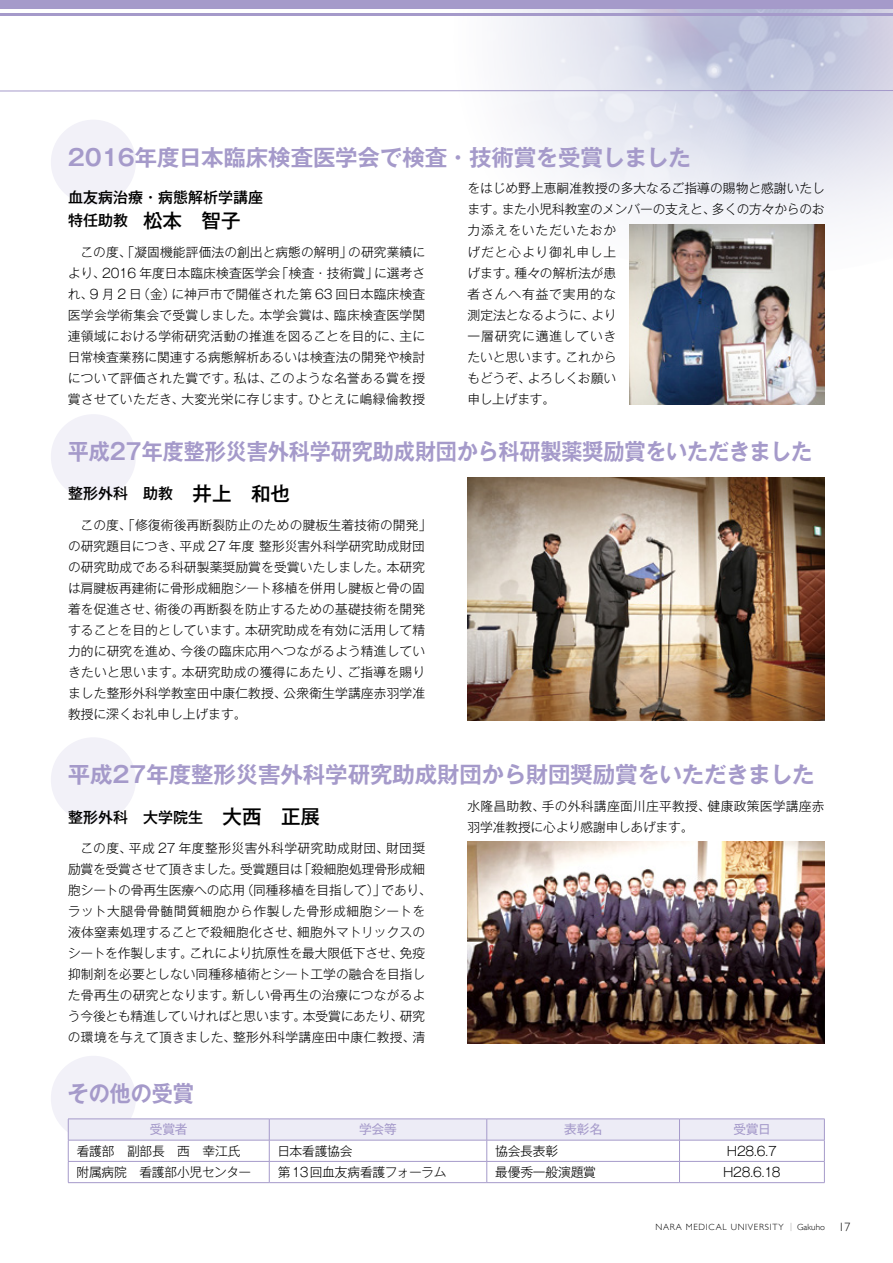
<style>
.page{position:relative;width:893px;height:1263px;background:#fff}
.page>*{position:absolute;margin:0;border:0;box-sizing:border-box;transform-origin:0 0}
.t1{font:700 22.5px "Gothic MB101 Pr 6 De";letter-spacing:-.01em;color:#a59aca}
.t2{font:700 22.5px "Gothic MB101 Pr 6 De";letter-spacing:-.01em;color:#a59aca;scale:.94 1}
.t3{font:500 15px/23.2px "Gothic MB101 Pr 6";color:#000}
.t4{font:300 12.75px/21px "Gothic MB101 Pr 6";letter-spacing:.01em;color:#000}
.t5{font:300 12.75px "Gothic MB101 Pr 6";letter-spacing:-.015em;color:#000}
.t6{font:300 12.75px "Gothic MB101 Pr 6";letter-spacing:-.02em;color:#000}
.t7{font:300 12.75px "Gothic MB101 Pr 6";letter-spacing:-.03em;color:#000}
.t8{font:12.75px "Gothic MB101 Pr 6";letter-spacing:-.015em;color:#a59aca}
.t9{font:300 9px "Gill Sans";letter-spacing:.08em;color:#000}
.s1{font-size:19.5px}
.s2{font-size:12px}
</style>
<div class="page">
<div style="left:0;top:0;width:893px;height:9px;background:#a59aca"></div>
<hr style="left:0;top:13px;width:893px;height:3px;background:#a59aca">
<svg style="left:0;top:90px;width:893px;height:2px;background:#c8c3df"></svg>
<div style="left:51px;top:120px;width:85px;height:85px;background:#f2f1f8;border-radius:50%"></div>
<div style="left:51px;top:414px;width:85px;height:85px;background:#f2f1f8;border-radius:50%"></div>
<div style="left:51px;top:737px;width:85px;height:85px;background:#f2f1f8;border-radius:50%"></div>
<div style="left:51px;top:1056px;width:85px;height:85px;background:#f2f1f8;border-radius:50%"></div>
<hr style="left:68px;top:1118px;width:201px;height:1px;background:#a59aca">
<hr style="left:269px;top:1118px;width:218px;height:1px;background:#a59aca">
<hr style="left:487px;top:1118px;width:192px;height:1px;background:#a59aca">
<hr style="left:679px;top:1118px;width:146px;height:1px;background:#a59aca">
<svg style="left:68px;top:1119px;width:757px;height:63px"></svg>
<hr style="left:68px;top:1182px;width:201px;height:1px;background:#a59aca">
<hr style="left:269px;top:1182px;width:218px;height:1px;background:#a59aca">
<hr style="left:487px;top:1182px;width:192px;height:1px;background:#a59aca">
<hr style="left:679px;top:1182px;width:146px;height:1px;background:#a59aca">
<img style="left:629px;top:224px;width:196px;height:181px">
<img style="left:468px;top:477px;width:357px;height:243px">
<img style="left:468px;top:842px;width:357px;height:202px">
<h1 class="t1" style="left:68px;top:138px;width:625px">2016年度日本臨床検査医学会で検査・技術賞を受賞しました</h1>
<p class="t3" style="left:68px;top:184px;width:197px">血友病治療・病態解析学講座特任助教　<span class="s1">松本　智子</span></p>
<p class="t4" style="left:68px;top:240px;width:359px;text-align:justify;text-indent:13px">この度、「凝固機能評価法の創出と病態の解明」の研究業績により、2016 年度日本臨床検査医学会「検査・技術賞」に選考され、9 月 2 日（金）に神戸市で開催された第 63 回日本臨床検査医学会学術集会で受賞しました。本学会賞は、臨床検査医学関連領域における学術研究活動の推進を図ることを目的に、主に日常検査業務に関連する病態解析あるいは検査法の開発や検討について評価された賞です。私は、このような名誉ある賞を授賞させていただき、大変光栄に存じます。ひとえに嶋緑倫教授</p>
<p class="t4" style="left:467px;top:177px;width:359px">をはじめ野上恵嗣准教授の多大なるご指導の賜物と感謝いたします。また小児科教室のメンバーの支えと、多くの方々からのお力添えをいただいたおか<br>げだと心より御礼申し上<br>げます。種々の解析法が患<br>者さんへ有益で実用的な<br>測定法となるように、より<br>一層研究に邁進していき<br>たいと思います。これから<br>もどうぞ、よろしくお願い<br>申し上げます。</p>
<h1 class="t2" style="left:68px;top:433px;width:793px">平成27年度整形災害外科学研究助成財団から科研製薬奨励賞をいただきました</h1>
<p class="t3" style="left:68px;top:481px;width:224px">整形外科　助教<span class="s1">　井上 和也</span></p>
<p class="t4" style="left:68px;top:514px;width:365px;text-indent:13px">この度、「修復術後再断裂防止のための腱板生着技術の開発」の研究題目につき、平成 27 年度 整形災害外科学研究助成財団の研究助成である科研製薬奨励賞を受賞いたしました。本研究は肩腱板再建術に骨形成細胞シート移植を併用し腱板と骨の固着を促進させ、術後の再断裂を防止するための基礎技術を開発することを目的としています。本研究助成を有効に活用して精力的に研究を進め、今後の臨床応用へつながるよう精進していきたいと思います。本研究助成の獲得にあたり、ご指導を賜りました整形外科学教室田中康仁教授、公衆衛生学講座赤羽学准教授に深くお礼申し上げます。</p>
<h1 class="t1" style="left:68px;top:756px;width:748px">平成27年度整形災害外科学研究助成財団から財団奨励賞をいただきました</h1>
<p class="t3" style="left:68px;top:804px;width:253px">整形外科　大学院生<span class="s1">　大西 正展</span></p>
<p class="t4" style="left:68px;top:837px;width:365px;text-align:center">この度、平成 27 年度整形災害外科学研究助成財団、財団奨<br>励賞を受賞させて頂きました。受賞題目は「殺細胞処理骨形成細胞シートの骨再生医療への応用（同種移植を目指して）」であり、ラット大腿骨骨髄間質細胞から作製した骨形成細胞シートを液体窒素処理することで殺細胞化させ、細胞外マトリックスのシートを作製します。これにより抗原性を最大限低下させ、免疫抑制剤を必要としない同種移植術とシート工学の融合を目指した骨再生の研究となります。新しい骨再生の治療につながるよう今後とも精進していければと思います。本受賞にあたり、研究の環境を与えて頂きました、整形外科学講座田中康仁教授、清</p>
<p class="t4" style="left:468px;top:795px;width:359px">水隆昌助教、手の外科講座面川庄平教授、健康政策医学講座赤羽学准教授に心より感謝申しあげます。</p>
<h1 class="t2" style="left:68px;top:1074px;width:135px">その他の受賞</h1>
<p class="t8" style="left:150px;top:1119px;width:39px">受賞者</p>
<p class="t8" style="left:359px;top:1119px;width:39px">学会等</p>
<p class="t8" style="left:564px;top:1119px;width:39px">表彰名</p>
<p class="t8" style="left:733px;top:1119px;width:39px">受賞日</p>
<p class="t5" style="left:77px;top:1140px;width:165px">看護部　副部長　西　幸江氏</p>
<p class="t4" style="left:277px;top:1139px;width:77px">日本看護協会</p>
<p class="t4" style="left:495px;top:1139px;width:64px">協会長表彰</p>
<p class="t4" style="left:727px;top:1139px;width:51px">H28.6.7</p>
<p class="t6" style="left:77px;top:1161px;width:176px">附属病院　看護部小児センター</p>
<p class="t7" style="left:278px;top:1161px;width:170px">第13回血友病看護フォーラム</p>
<p class="t5" style="left:495px;top:1161px;width:102px">最優秀一般演題賞</p>
<p class="t4" style="left:723px;top:1160px;width:59px">H28.6.18</p>
<p class="t9" style="left:655px;top:1220px;width:196px">NARA MEDICAL UNIVERSITY <sup>|</sup> Gakuho <span class="s2">17</span></p>
</div>
